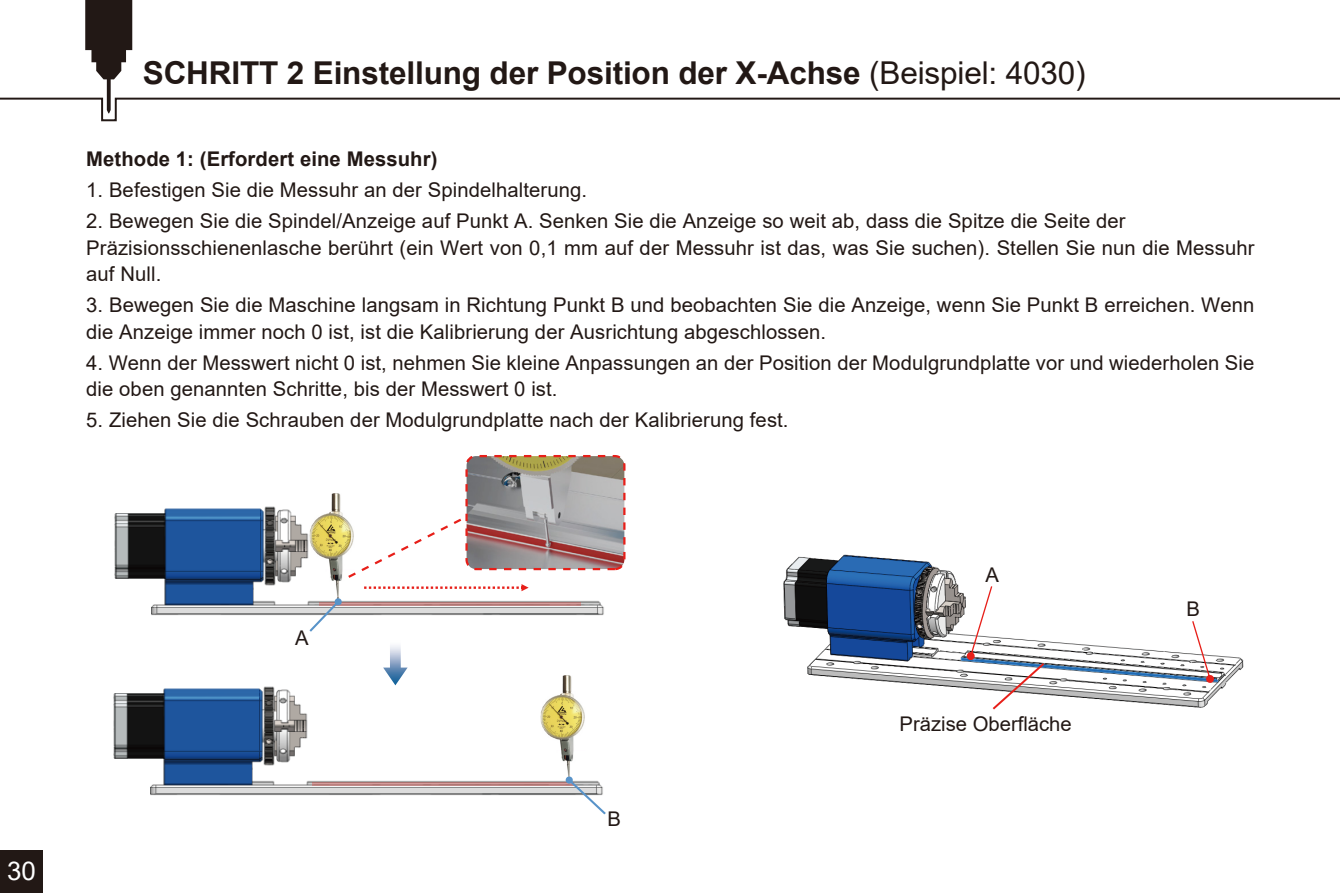
<style>
.page{position:relative;width:1340px;height:893px;background:#fff}
.page>*{position:absolute;margin:0;border:0;box-sizing:border-box;transform-origin:0 0}
.t1{font:700 31.5px "Arial";letter-spacing:-.005em;color:#221815}
.t2{font:25.88px "Arial";color:#fff}
.t3{font:20.25px/26.6px "Arial";letter-spacing:.005em;color:#221815}
.t4{font:700 20.25px "Arial";letter-spacing:.005em;color:#221815}
.s1{font-weight:400}
</style>
<div class="page">
<img style="left:783px;top:554px;width:461px;height:154px">
<div style="left:0;top:850px;width:43px;height:43px;background:#221815"></div>
<svg style="left:0;top:0;width:1339px;height:122px"></svg>
<svg style="left:966px;top:586px;width:80px;height:124px"></svg>
<svg style="left:1192px;top:621px;width:22px;height:62px"></svg>
<img style="left:114px;top:506px;width:490px;height:109px">
<img style="left:113px;top:685px;width:452px;height:110px">
<img style="left:310px;top:494px;width:45px;height:106px">
<img style="left:541px;top:675px;width:44px;height:104px">
<svg style="left:346px;top:514px;width:182px;height:77px"></svg>
<hr style="left:319px;top:602px;width:262px;height:3px;background:#e71f19">
<hr style="left:312px;top:783px;width:262px;height:3px;background:#e71f19">
<svg style="left:309px;top:598px;width:33px;height:34px"></svg>
<svg style="left:565px;top:776px;width:41px;height:38px"></svg>
<img style="left:466px;top:458px;width:157px;height:111px">
<div style="left:465px;top:455px;width:160px;height:115px;border:2px dashed #e71f19;border-radius:9px"></div>
<svg style="left:383px;top:645px;width:24px;height:40px"></svg>
<h1 class="t1" style="left:143px;top:51px;width:944px">SCHRITT 2 Einstellung der Position der X-Achse <span class="s1">(Beispiel: 4030)</span></h1>
<p class="t4" style="left:86px;top:145px;width:353px">Methode 1: (Erfordert eine Messuhr)</p>
<p class="t3" style="left:86px;top:177px;width:502px">1. Befestigen Sie die Messuhr an der Spindelhalterung.</p>
<p class="t3" style="left:86px;top:208px;width:1169px">2. Bewegen Sie die Spindel/Anzeige auf Punkt A. Senken Sie die Anzeige so weit ab, dass die Spitze die Seite der<br>Präzisionsschienenlasche berührt (ein Wert von 0,1 mm auf der Messuhr ist das, was Sie suchen). Stellen Sie nun die Messuhr auf Null.</p>
<p class="t3" style="left:86px;top:292px;width:1169px">3. Bewegen Sie die Maschine langsam in Richtung Punkt B und beobachten Sie die Anzeige, wenn Sie Punkt B erreichen. Wenn die Anzeige immer noch 0 ist, ist die Kalibrierung der Ausrichtung abgeschlossen.</p>
<p class="t3" style="left:86px;top:349px;width:1169px">4. Wenn der Messwert nicht 0 ist, nehmen Sie kleine Anpassungen an der Position der Modulgrundplatte vor und wiederholen Sie die oben genannten Schritte, bis der Messwert 0 ist.</p>
<p class="t3" style="left:86px;top:407px;width:704px">5. Ziehen Sie die Schrauben der Modulgrundplatte nach der Kalibrierung fest.</p>
<p class="t2" style="left:7px;top:853px;width:30px">30</p>
<p class="t3" style="left:295px;top:625px;width:15px">A</p>
<p class="t3" style="left:607px;top:805px;width:15px">B</p>
<p class="t3" style="left:985px;top:562px;width:15px">A</p>
<p class="t3" style="left:899px;top:710px;width:174px">Präzise Oberfläche</p>
<p class="t3" style="left:1186px;top:596px;width:15px">B</p>
</div>
